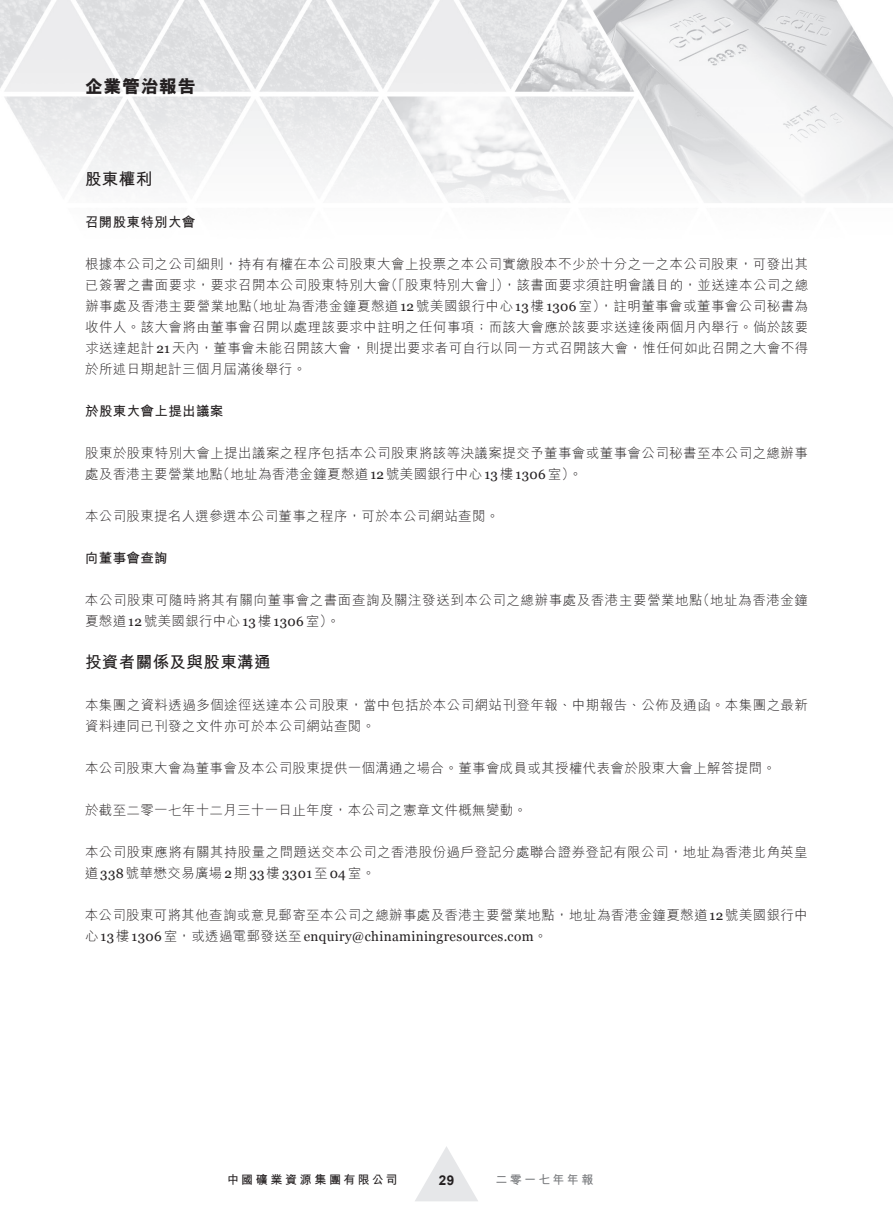
<style>
.page{position:relative;width:893px;height:1212px;background:#fff}
.page>*{position:absolute;margin:0;border:0;box-sizing:border-box;transform-origin:0 0}
.t1{font:800 18px "M Hei HK";letter-spacing:.03em;color:#231f20}
.t2{font:700 16.5px "M Hei HK";letter-spacing:.025em;color:#231f20}
.t3{font:300 13.5px/21px "M Hei HK";letter-spacing:.03em;color:#231f20}
.t4{font:13.5px "Georgia";letter-spacing:.025em;color:#231f20}
.t5{font:700 13.5px "M Hei HK";letter-spacing:.025em;color:#231f20}
.t6{font:700 13.5px "Arial";color:#231f20}
.t7{font:700 12px "M Hei HK";letter-spacing:.205em;color:#231f20}
.t8{font:700 12px "M Hei HK";letter-spacing:.195em;color:#76787b}
.s1{font-family:"Georgia";font-weight:400}
.s2{font-family:"M Hei HK";font-weight:300}
</style>
<div class="page">
<img style="left:0;top:0;width:893px;height:203px">
<svg style="left:415px;top:1146px;width:63px;height:55px"></svg>
<h1 class="t1" style="left:85px;top:74px;width:112px">企業管治報告</h1>
<p class="t2" style="left:85px;top:167px;width:69px">股東權利</p>
<p class="t5" style="left:85px;top:212px;width:112px">召開股東特別大會</p>
<p class="t3" style="left:85px;top:253px;width:725px;text-align:right">根據本公司之公司細則，持有有權在本公司股東大會上投票之本公司實繳股本不少於十分之一之本公司股東，可發出其，該書面要求須註明會議目的，並送達本公司之總</p>
<p class="t3" style="left:384px;top:274px;width:126px">（「股東特別大會」）</p>
<p class="t3" style="left:246px;top:274px;width:564px;text-indent:-160px">已簽署之書面要求，要求召開本公司股東特別大會<br>（地址為香港金鐘夏愨道<span class="s1">12</span>號美國銀行中心<span class="s1">13</span>樓<span class="s1">1306</span>室，）註明董事會或董事會公司秘書為</p>
<p class="t3" style="left:85px;top:295px;width:725px">辦事處及香港主要營業地點<br>收件人。該大會將由董事會召開以處理該要求中註明之任何事項；而該大會應於該要求送達後兩個月內舉行。倘於該要求送達起計<span class="s1">21</span>天內，董事會未能召開該大會，則提出要求者可自行以同一方式召開該大會，惟任何如此召開之大會不得於所述日期起計三個月屆滿後舉行。</p>
<p class="t5" style="left:85px;top:401px;width:140px">於股東大會上提出議案</p>
<p class="t3" style="left:217px;top:442px;width:593px;text-indent:-131px">股東於股東特別大會上提出議案之程序包括本公司股東將該等決議案提交予董事會或董事會公司秘書至本公司之總辦事（地址為香港金鐘夏愨道<span class="s1">12</span>號美國銀行中心<span class="s1">13</span>樓<span class="s1">1306</span>室。(</p>
<p class="t3" style="left:85px;top:463px;width:139px">處及香港主要營業地點</p>
<p class="t3" style="left:85px;top:505px;width:416px">本公司股東提名人選參選本公司董事之程序，可於本公司網站查閱。</p>
<p class="t5" style="left:85px;top:548px;width:84px">向董事會查詢</p>
<p class="t3" style="left:85px;top:589px;width:619px">本公司股東可隨時將其有關向董事會之書面查詢及關注發送到本公司之總辦事處及香港主要營業地點夏愨道<span class="s1">12</span>號美國銀行中心<span class="s1">13</span>樓<span class="s1">1306</span>室。(</p>
<p class="t2" style="left:85px;top:650px;width:187px">投資者關係及與股東溝通</p>
<p class="t3" style="left:85px;top:694px;width:724px">本集團之資料透過多個途徑送達本公司股東，當中包括於本公司網站刊登年報、中期報告、公佈及通函。本集團之最新資料連同已刊發之文件亦可於本公司網站查閱。</p>
<p class="t3" style="left:85px;top:757px;width:692px">本公司股東大會為董事會及本公司股東提供一個溝通之場合。董事會成員或其授權代表會於股東大會上解答提問。</p>
<p class="t3" style="left:85px;top:799px;width:444px">於截至二零一七年十二月三十一日止年度，本公司之憲章文件概無變動。</p>
<p class="t3" style="left:85px;top:841px;width:724px">本公司股東應將有關其持股量之問題送交本公司之香港股份過戶登記分處聯合證券登記有限公司，地址為香港北角英皇道<span class="s1">338</span>號華懋交易廣場<span class="s1">2</span>期<span class="s1">33</span>樓<span class="s1">3301</span>至<span class="s1">04</span>室。</p>
<p class="t3" style="left:85px;top:904px;width:725px">本公司股東可將其他查詢或意見郵寄至本公司之總辦事處及香港主要營業地點，地址為香港金鐘夏愨道<span class="s1">12</span>號美國銀行中</p>
<p class="t4" style="left:85px;top:928px;width:464px"><span class="s2">心</span>13<span class="s2">樓</span>1306<span class="s2">室，或透過電郵發送至</span>enquiry@chinaminingresources.com<span class="s2">。</span></p>
<p class="t3" style="left:696px;top:589px;width:113px">（地址為香港金鐘</p>
<p class="t7" style="left:227px;top:1171px;width:172px">中國礦業資源集團有限公司</p>
<p class="t6" style="left:439px;top:1171px;width:17px">29</p>
<p class="t8" style="left:495px;top:1171px;width:100px">二零一七年年報</p>
</div>
